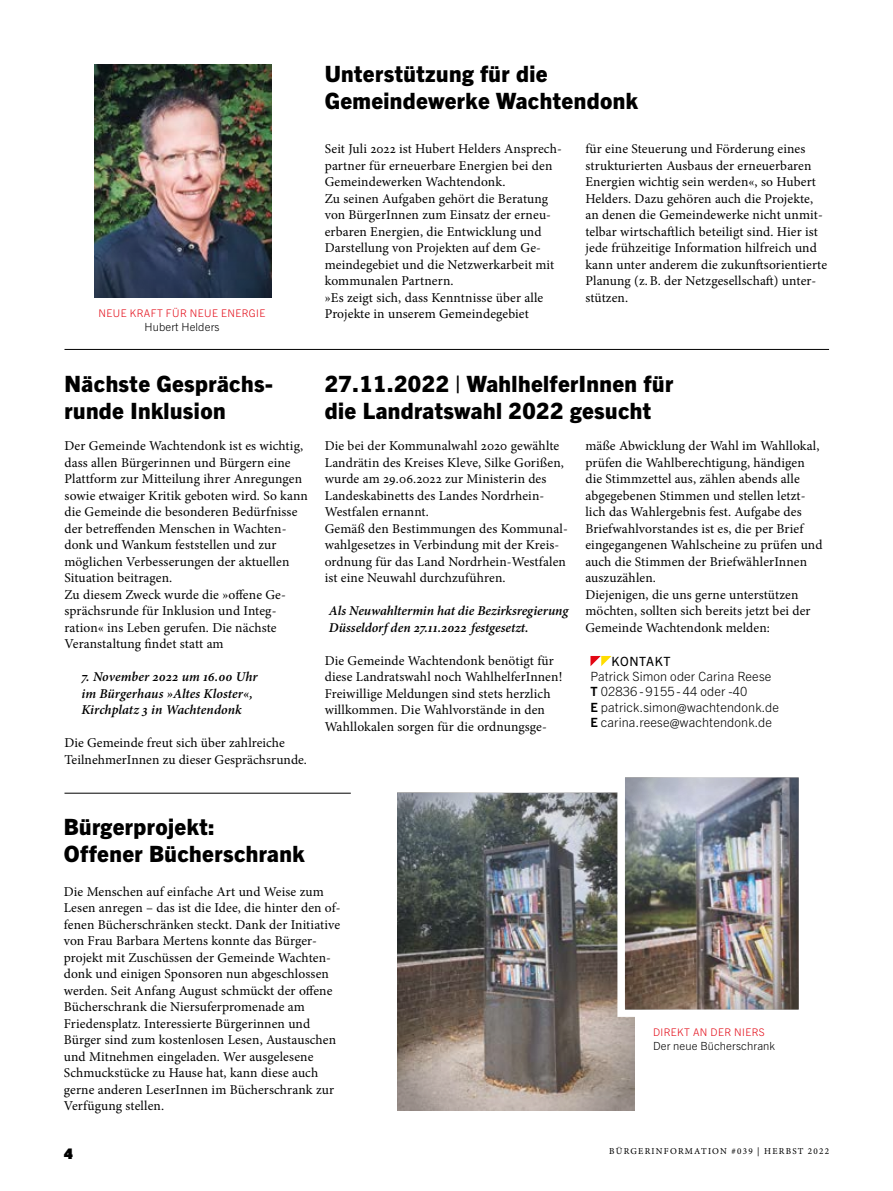
<style>
.page{position:relative;width:893px;height:1191px;background:#fff}
.page>*{position:absolute;margin:0;border:0;box-sizing:border-box;transform-origin:0 0}
.t1{font:800 22.5px/27px "Trade Gothic Next LT Pro";letter-spacing:.02em;color:#000}
.t2{font:15px "Hillray";color:#000}
.t3{font:13.5px/16.5px "Minion Pro";letter-spacing:.01em;color:#000}
.t4{font:italic 600 13.5px/16.5px "Minion Pro";color:#000}
.t5{font:300 12.75px/15.3px "Trade Gothic Next LT Pro";letter-spacing:.01em;color:#000}
.t6{font:12.75px "Trade Gothic Next LT Pro";letter-spacing:.05em;color:#000}
.t7{font:300 11.25px "Trade Gothic Next LT Pro";letter-spacing:.01em;color:#000}
.t8{font:300 10.5px "Trade Gothic Next LT Pro";letter-spacing:.04em;color:#e30613}
.t9{font:9px "Minion Pro Capt";letter-spacing:.135em;color:#000}
.s1{font-weight:700}
</style>
<div class="page">
<svg style="left:590px;top:656px;width:21px;height:10px"></svg>
<hr style="left:64px;top:793px;width:287px;height:1px;background:#000">
<hr style="left:64px;top:349px;width:765px;height:1px;background:#000">
<img style="left:398px;top:793px;width:236px;height:317px">
<svg style="left:614px;top:792px;width:185px;height:228px"></svg>
<img style="left:95px;top:65px;width:177px;height:232px">
<img style="left:625px;top:777px;width:174px;height:232px">
<p class="t8" style="left:99px;top:306px;width:168px">NEUE KRAFT FÜR NEUE ENERGIE</p>
<p class="t7" style="left:144px;top:319px;width:77px">Hubert Helders</p>
<h1 class="t1" style="left:325px;top:58px;width:315px">Unterstützung für die<br>Gemeindewerke Wachtendonk</h1>
<p class="t3" style="left:325px;top:141px;width:239px">Seit Juli 2022 ist Hubert Helders Ansprech&shy;partner für erneuerbare Energien bei den Gemeindewerken Wachtendonk.<br>Zu seinen Aufgaben gehört die Beratung von BürgerInnen zum Einsatz der erneu&shy;erbaren Energien, die Entwicklung und Darstellung von Projekten auf dem Ge&shy;meindegebiet und die Netzwerkarbeit mit kommunalen Partnern.<br>»Es zeigt sich, dass Kenntnisse über alle Projekte in unserem Gemeindegebiet</p>
<p class="t3" style="left:585px;top:140px;width:243px">für eine Steuerung und Förderung eines strukturierten Ausbaus der erneuerbaren Energien wichtig sein werden«, so Hubert Helders. Dazu gehören auch die Projekte, an denen die Gemeindewerke nicht unmit&shy;telbar wirtschaftlich beteiligt sind. Hier ist jede frühzeitige Information hilfreich und kann unter anderem die zukunftsorientierte Planung (z.B. der Netzgesellschaft) unter&shy;stützen.</p>
<h1 class="t1" style="left:64px;top:369px;width:210px">Nächste Gesprächs&shy;runde Inklusion</h1>
<p class="t3" style="left:64px;top:438px;width:245px">Der Gemeinde Wachtendonk ist es wichtig, dass allen Bürgerinnen und Bürgern eine Plattform zur Mitteilung ihrer Anregungen sowie etwaiger Kritik geboten wird. So kann die Gemeinde die besonderen Bedürfnisse der betreffenden Menschen in Wachten&shy;donk und Wankum feststellen und zur möglichen Verbesserungen der aktuellen Situation beitragen.<br>Zu diesem Zweck wurde die »offene Ge&shy;sprächsrunde für Inklusion und Integ&shy;ration« ins Leben gerufen. Die nächste Veranstaltung findet statt am</p>
<p class="t4" style="left:81px;top:668px;width:178px">7. November 2022 um 16.00 Uhr im Bürgerhaus »Altes Kloster«,<br>Kirchplatz 3 in Wachtendonk</p>
<p class="t3" style="left:64px;top:734px;width:244px">Die Gemeinde freut sich über zahlreiche<br>TeilnehmerInnen zu dieser Gesprächsrunde.</p>
<h1 class="t1" style="left:325px;top:369px;width:350px">27.11.2022 | WahlhelferInnen für die Landratswahl 2022 gesucht</h1>
<p class="t3" style="left:325px;top:438px;width:245px">Die bei der Kommunalwahl 2020 gewählte Landrätin des Kreises Kleve, Silke Gorißen, wurde am 29.06.2022 zur Ministerin des Landeskabinetts des Landes Nordrhein-Westfalen ernannt.<br>Gemäß den Bestimmungen des Kommunal&shy;wahlgesetzes in Verbindung mit der Kreis&shy;ordnung für das Land Nordrhein-Westfalen ist eine Neuwahl durchzuführen.</p>
<p class="t4" style="left:329px;top:602px;width:241px">Als Neuwahltermin hat die Bezirksregierung<br>Düsseldorf den 27.11.2022 festgesetzt.</p>
<p class="t3" style="left:325px;top:652px;width:239px">Die Gemeinde Wachtendonk benötigt für diese Landratswahl noch WahlhelferInnen!<br>Freiwillige Meldungen sind stets herzlich willkommen. Die Wahlvorstände in den Wahllokalen sorgen für die ordnungsge-</p>
<p class="t3" style="left:585px;top:437px;width:239px">mäße Abwicklung der Wahl im Wahllokal, prüfen die Wahlberechtigung, händigen die Stimmzettel aus, zählen abends alle abgegebenen Stimmen und stellen letzt&shy;lich das Wahlergebnis fest. Aufgabe des Briefwahlvorstandes ist es, die per Brief eingegangenen Wahlscheine zu prüfen und auch die Stimmen der BriefwählerInnen auszuzählen.<br>Diejenigen, die uns gerne unterstützen möchten, sollten sich bereits jetzt bei der Gemeinde Wachtendonk melden:</p>
<p class="t6" style="left:611px;top:652px;width:61px">KONTAKT</p>
<p class="t5" style="left:590px;top:668px;width:190px">Patrick Simon oder Carina Reese<br><span class="s1">T</span> 02836 - 9155 - 44 oder -40<br><span class="s1">E</span> patrick.simon@wachtendonk.de<br><span class="s1">E</span> carina.reese@wachtendonk.de</p>
<h1 class="t1" style="left:64px;top:811px;width:242px">Bürgerprojekt:<br>Offener Bücherschrank</h1>
<p class="t3" style="left:64px;top:883px;width:278px">Die Menschen auf einfache Art und Weise zum Lesen anregen – das ist die Idee, die hinter den of&shy;fenen Bücherschränken steckt. Dank der Initiative von Frau Barbara Mertens konnte das Bürger&shy;projekt mit Zuschüssen der Gemeinde Wachten&shy;donk und einigen Sponsoren nun abgeschlossen werden. Seit Anfang August schmückt der offene Bücherschrank die Niersuferpromenade am Friedensplatz. Interessierte Bürgerinnen und Bürger sind zum kostenlosen Lesen, Austauschen und Mitnehmen eingeladen. Wer ausgelesene Schmuckstücke zu Hause hat, kann diese auch gerne anderen LeserInnen im Bücherschrank zur Verfügung stellen.</p>
<p class="t8" style="left:653px;top:1024px;width:113px">DIREKT AN DER NIERS</p>
<p class="t7" style="left:653px;top:1038px;width:124px">Der neue Bücherschrank</p>
<p class="t2" style="left:64px;top:1145px;width:11px">4</p>
<p class="t9" style="left:609px;top:1145px;width:221px">BÜRGERINFORMATION #039 | HERBST 2022</p>
</div>
